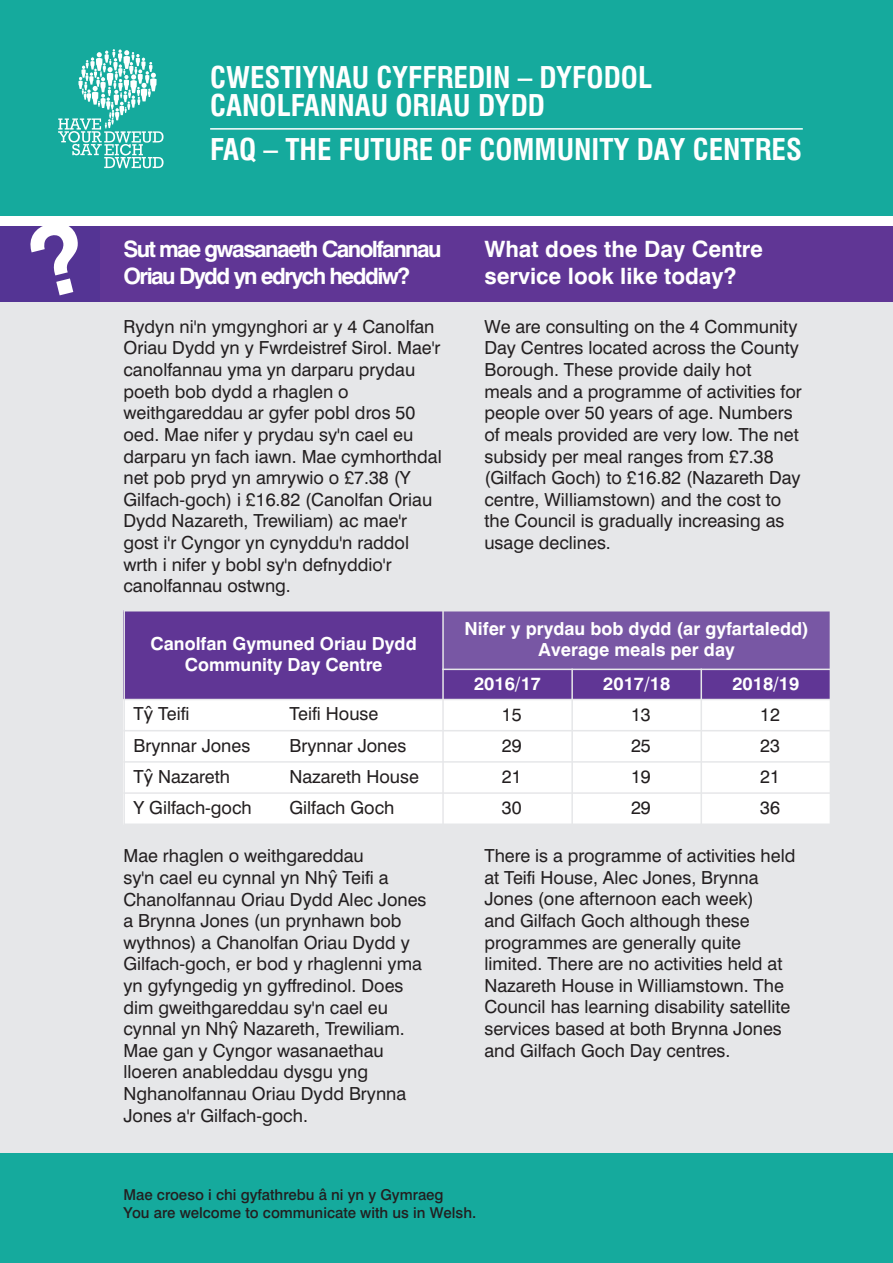
<style>
.page{position:relative;width:893px;height:1263px;background:#fff}
.page>*{position:absolute;margin:0;border:0;box-sizing:border-box;transform-origin:0 0}
.t1{font:700 condensed 29.25px/27.8px "Swiss 721 BT";color:#fff}
.t2{font:700 22.5px/27px "Swiss 721 BT";letter-spacing:-.07em;color:#fff}
.t3{font:700 22.5px/27px "Swiss 721 BT";color:#fff}
.t4{font:18px/21.6px "Swiss 721 BT";color:#231f20}
.t5{font:700 18px/21.6px "Swiss 721 BT";color:#fff;text-align:center}
.t6{font:500 15px/18px "Swiss 721 BT";color:#231f20}
.s1{font-family:"Lucida Grande"}
</style>
<div class="page">
<div style="left:0;top:291px;width:893px;height:887px;background:#e6e7e9"></div>
<div style="left:0;top:1153px;width:893px;height:109px;background:#15aa9d"></div>
<div style="left:0;top:226px;width:893px;height:76px;background:#603695"></div>
<div style="left:0;top:0;width:893px;height:215px;background:#15aa9d"></div>
<svg style="left:58px;top:49px;width:105px;height:119px"></svg>
<hr style="left:210px;top:128px;width:592px;height:2px;background:#fff">
<div style="left:0;top:226px;width:100px;height:76px;background:#543494"></div>
<div style="left:123px;top:610px;width:320px;height:89px;background:#603695"></div>
<div style="left:443px;top:610px;width:387px;height:59px;background:#7857a4"></div>
<div style="left:443px;top:669px;width:129px;height:30px;background:#603695"></div>
<div style="left:572px;top:669px;width:129px;height:30px;background:#603695"></div>
<div style="left:701px;top:669px;width:130px;height:30px;background:#603695"></div>
<div style="left:123px;top:699px;width:320px;height:31px;background:#fff"></div>
<div style="left:443px;top:699px;width:129px;height:31px;background:#fff"></div>
<div style="left:572px;top:699px;width:129px;height:31px;background:#fff"></div>
<div style="left:701px;top:699px;width:130px;height:31px;background:#fff"></div>
<div style="left:123px;top:730px;width:320px;height:32px;background:#fff"></div>
<div style="left:443px;top:730px;width:129px;height:32px;background:#fff"></div>
<div style="left:572px;top:730px;width:129px;height:32px;background:#fff"></div>
<div style="left:701px;top:730px;width:130px;height:32px;background:#fff"></div>
<div style="left:123px;top:762px;width:320px;height:31px;background:#fff"></div>
<div style="left:443px;top:762px;width:129px;height:31px;background:#fff"></div>
<div style="left:572px;top:762px;width:129px;height:31px;background:#fff"></div>
<div style="left:701px;top:762px;width:130px;height:31px;background:#fff"></div>
<div style="left:123px;top:793px;width:320px;height:32px;background:#fff"></div>
<div style="left:443px;top:793px;width:129px;height:32px;background:#fff"></div>
<div style="left:572px;top:793px;width:129px;height:32px;background:#fff"></div>
<div style="left:701px;top:793px;width:130px;height:32px;background:#fff"></div>
<hr style="left:123px;top:610px;width:2px;height:215px;background:#e6e7e9">
<hr style="left:442px;top:610px;width:2px;height:215px;background:#e6e7e9">
<hr style="left:571px;top:668px;width:2px;height:157px;background:#e6e7e9">
<hr style="left:700px;top:668px;width:2px;height:157px;background:#e6e7e9">
<hr style="left:829px;top:610px;width:2px;height:215px;background:#e6e7e9">
<hr style="left:123px;top:610px;width:708px;height:1px;background:#e6e7e9">
<hr style="left:442px;top:668px;width:389px;height:2px;background:#e6e7e9">
<hr style="left:123px;top:698px;width:708px;height:2px;background:#e6e7e9">
<hr style="left:123px;top:730px;width:708px;height:1px;background:#e6e7e9">
<hr style="left:123px;top:761px;width:708px;height:1px;background:#e6e7e9">
<hr style="left:123px;top:792px;width:708px;height:1px;background:#e6e7e9">
<hr style="left:123px;top:823px;width:708px;height:2px;background:#e6e7e9">
<h1 class="t1" style="left:210px;top:66px;width:443px">CWESTIYNAU CYFFREDIN – DYFODOL<br>CANOLFANNAU ORIAU DYDD</h1>
<h1 class="t1" style="left:210px;top:138px;width:593px">FAQ – THE FUTURE OF COMMUNITY DAY CENTRES</h1>
<p class="t2" style="left:123px;top:238px;width:319px">Sut mae gwasanaeth Canolfannau<br>Oriau Dydd yn edrych heddiw?</p>
<p class="t4" style="left:123px;top:317px;width:320px">Rydyn ni'n ymgynghori ar y 4 Canolfan Oriau Dydd yn y Fwrdeistref Sirol. Mae'r canolfannau yma yn darparu prydau poeth bob dydd a rhaglen o weithgareddau ar gyfer pobl dros 50 oed. Mae nifer y prydau sy'n cael eu darparu yn fach iawn. Mae cymhorthdal net pob pryd yn amrywio o £7.38 (Y Gilfach-goch) i £16.82 (Canolfan Oriau Dydd Nazareth, Trewiliam) ac mae'r gost i'r Cyngor yn cynyddu'n raddol wrth i nifer y bobl sy'n defnyddio'r canolfannau ostwng.</p>
<p class="t5" style="left:150px;top:634px;width:268px">Canolfan Gymuned Oriau Dydd<br>Community Day Centre</p>
<p class="t3" style="left:484px;top:238px;width:280px">What does the Day Centre service look like today?</p>
<p class="t4" style="left:484px;top:317px;width:319px">We are consulting on the 4 Community Day Centres located across the County Borough. These provide daily hot meals and a programme of activities for people over 50 years of age. Numbers of meals provided are very low. The net subsidy per meal ranges from £7.38 (Gilfach Goch) to £16.82 (Nazareth Day centre, Williamstown) and the cost to the Council is gradually increasing as usage declines.</p>
<p class="t5" style="left:464px;top:619px;width:346px">Nifer y prydau bob dydd (ar gyfartaledd)<br>Average meals per day</p>
<p class="t5" style="left:474px;top:674px;width:68px">2016/17</p>
<p class="t5" style="left:603px;top:674px;width:68px">2017/18</p>
<p class="t5" style="left:732px;top:674px;width:68px">2018/19</p>
<p class="t4" style="left:133px;top:705px;width:58px">T<span class="s1">ŷ</span> Teifi</p>
<p class="t4" style="left:289px;top:705px;width:90px">Teifi House</p>
<p class="t4" style="left:502px;top:705px;width:21px">15</p>
<p class="t4" style="left:631px;top:705px;width:21px">13</p>
<p class="t4" style="left:760px;top:705px;width:21px">12</p>
<p class="t4" style="left:133px;top:736px;width:118px">Brynnar Jones</p>
<p class="t4" style="left:289px;top:736px;width:118px">Brynnar Jones</p>
<p class="t4" style="left:502px;top:736px;width:21px">29</p>
<p class="t4" style="left:631px;top:736px;width:21px">25</p>
<p class="t4" style="left:760px;top:736px;width:21px">23</p>
<p class="t4" style="left:133px;top:767px;width:98px">T<span class="s1">ŷ</span> Nazareth</p>
<p class="t4" style="left:289px;top:767px;width:131px">Nazareth House</p>
<p class="t4" style="left:502px;top:767px;width:21px">21</p>
<p class="t4" style="left:631px;top:767px;width:21px">19</p>
<p class="t4" style="left:760px;top:767px;width:21px">21</p>
<p class="t4" style="left:133px;top:798px;width:120px">Y Gilfach-goch</p>
<p class="t4" style="left:289px;top:798px;width:106px">Gilfach Goch</p>
<p class="t4" style="left:502px;top:798px;width:21px">30</p>
<p class="t4" style="left:631px;top:798px;width:21px">29</p>
<p class="t4" style="left:760px;top:798px;width:21px">36</p>
<p class="t4" style="left:123px;top:846px;width:304px">Mae rhaglen o weithgareddau<br>sy'n cael eu cynnal yn Nh<span class="s1">ŷ</span> Teifi a<br>Chanolfannau Oriau Dydd Alec Jones a Brynna Jones (un prynhawn bob wythnos) a Chanolfan Oriau Dydd y<br>Gilfach-goch, er bod y rhaglenni yma yn gyfyngedig yn gyffredinol. Does dim gweithgareddau sy'n cael eu cynnal yn Nh<span class="s1">ŷ</span> Nazareth, Trewiliam.<br>Mae gan y Cyngor wasanaethau lloeren anableddau dysgu yng<br>Nghanolfannau Oriau Dydd Brynna<br>Jones a'r Gilfach-goch.</p>
<p class="t4" style="left:484px;top:846px;width:312px">There is a programme of activities held at Teifi House, Alec Jones, Brynna Jones (one afternoon each week)<br>and Gilfach Goch although these programmes are generally quite limited. There are no activities held at Nazareth House in Williamstown. The Council has learning disability satellite services based at both Brynna Jones and Gilfach Goch Day centres.</p>
<p class="t6" style="left:123px;top:1187px;width:354px">Mae croeso i chi gyfathrebu â ni yn y Gymraeg<br>You are welcome to communicate with us in Welsh.</p>
</div>
